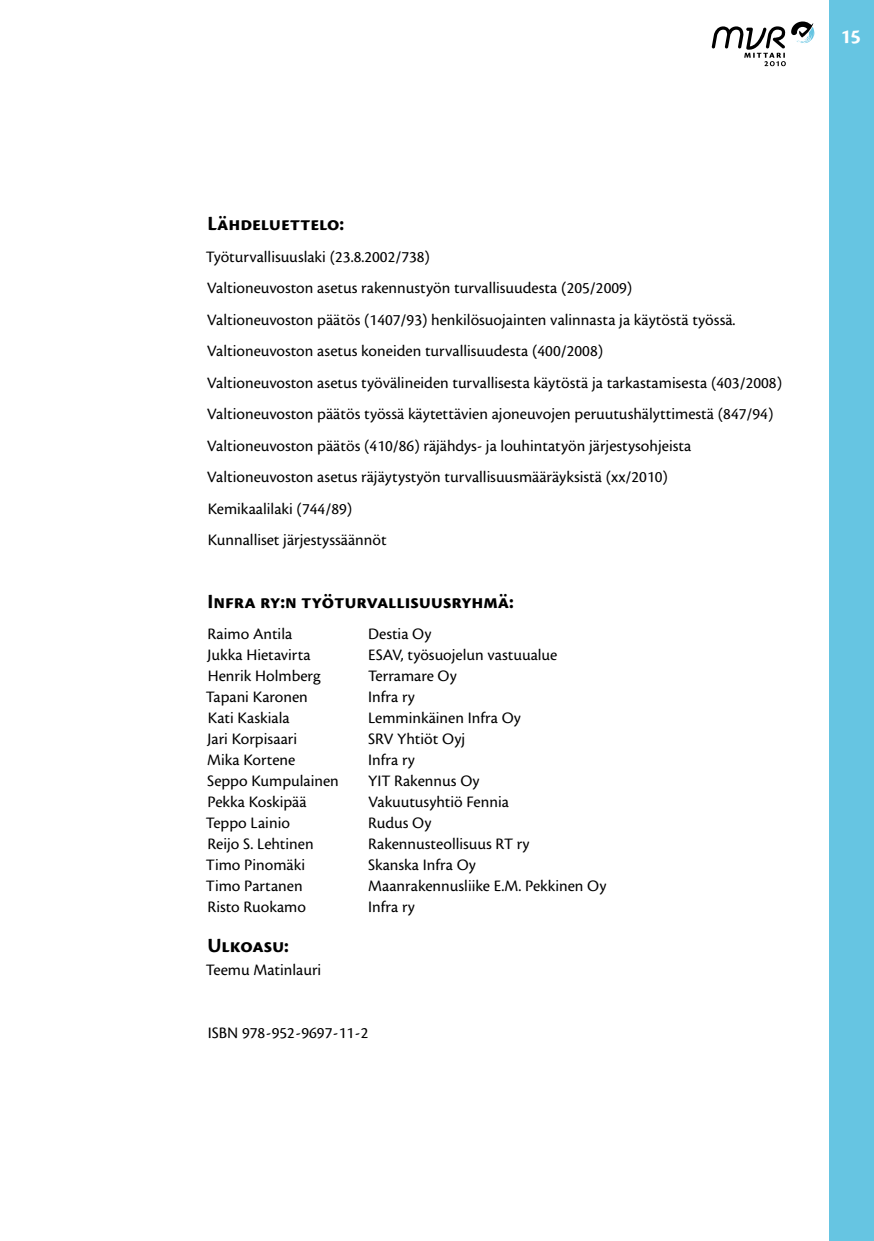
<style>
.page{position:relative;width:874px;height:1241px;background:#fff}
.page>*{position:absolute;margin:0;border:0;box-sizing:border-box;transform-origin:0 0}
.t1{font:21px "Cronos MM SC";color:#000}
.t2{font:21px "Cronos MM";color:#fff}
.t3{font:16.62px/31.5px "Cronos MM";color:#000}
</style>
<div class="page">
<svg style="left:711px;top:21px;width:103px;height:45px"></svg>
<div style="left:828px;top:0;width:45px;height:1240px;background:#66c5e2"></div>
<p class="t2" style="left:840px;top:26px;width:19px">15</p>
<p class="t1" style="left:207px;top:212px;width:138px">Lähdeluettelo:</p>
<p class="t3" style="left:206px;top:241px;width:577px">Työturvallisuuslaki (23.8.2002/738)<br>Valtioneuvoston asetus rakennustyön turvallisuudesta (205/2009)<br>Valtioneuvoston päätös (1407/93) henkilösuojainten valinnasta ja käytöstä työssä.<br>Valtioneuvoston asetus koneiden turvallisuudesta (400/2008)<br>Valtioneuvoston asetus työvälineiden turvallisesta käytöstä ja tarkastamisesta (403/2008)<br>Valtioneuvoston päätös työssä käytettävien ajoneuvojen peruutushälyttimestä (847/94)<br>Valtioneuvoston päätös (410/86) räjähdys- ja louhintatyön järjestysohjeista Valtioneuvoston asetus räjäytystyön turvallisuusmääräyksistä (xx/2010)<br>Kemikaalilaki (744/89)<br>Kunnalliset järjestyssäännöt</p>
<p class="t1" style="left:207px;top:590px;width:307px">Infra ry:n työturvallisuusryhmä:</p>
<p class="t3" style="left:207px;top:618px;width:86px">Raimo Antila</p>
<p class="t3" style="left:368px;top:618px;width:65px">Destia Oy</p>
<p class="t3" style="left:207px;top:639px;width:104px">Jukka Hietavirta</p>
<p class="t3" style="left:368px;top:639px;width:191px">ESAV, työsuojelun vastuualue</p>
<p class="t3" style="left:208px;top:660px;width:114px">Henrik Holmberg</p>
<p class="t3" style="left:368px;top:660px;width:90px">Terramare Oy</p>
<p class="t3" style="left:206px;top:681px;width:103px">Tapani Karonen</p>
<p class="t3" style="left:368px;top:681px;width:48px">Infra ry</p>
<p class="t3" style="left:208px;top:702px;width:83px">Kati Kaskiala</p>
<p class="t3" style="left:368px;top:702px;width:154px">Lemminkäinen Infra Oy</p>
<p class="t3" style="left:207px;top:723px;width:91px">Jari Korpisaari</p>
<p class="t3" style="left:368px;top:723px;width:98px">SRV Yhtiöt Oyj</p>
<p class="t3" style="left:207px;top:744px;width:90px">Mika Kortene</p>
<p class="t3" style="left:368px;top:744px;width:48px">Infra ry</p>
<p class="t3" style="left:207px;top:765px;width:133px">Seppo Kumpulainen</p>
<p class="t3" style="left:368px;top:765px;width:113px">YIT Rakennus Oy</p>
<p class="t3" style="left:207px;top:786px;width:100px">Pekka Koskipää</p>
<p class="t3" style="left:368px;top:786px;width:142px">Vakuutusyhtiö Fennia</p>
<p class="t3" style="left:206px;top:807px;width:85px">Teppo Lainio</p>
<p class="t3" style="left:368px;top:807px;width:65px">Rudus Oy</p>
<p class="t3" style="left:207px;top:828px;width:107px">Reijo S. Lehtinen</p>
<p class="t3" style="left:368px;top:828px;width:163px">Rakennusteollisuus RT ry</p>
<p class="t3" style="left:206px;top:849px;width:101px">Timo Pinomäki</p>
<p class="t3" style="left:368px;top:849px;width:109px">Skanska Infra Oy</p>
<p class="t3" style="left:206px;top:870px;width:98px">Timo Partanen</p>
<p class="t3" style="left:368px;top:870px;width:240px">Maanrakennusliike E.M. Pekkinen Oy</p>
<p class="t3" style="left:207px;top:891px;width:100px">Risto Ruokamo</p>
<p class="t3" style="left:368px;top:891px;width:48px">Infra ry</p>
<p class="t1" style="left:207px;top:934px;width:83px">Ulkoasu:</p>
<p class="t3" style="left:206px;top:954px;width:117px">Teemu Matinlauri</p>
<p class="t3" style="left:208px;top:1017px;width:162px">ISBN 978-952-9697-11-2</p>
</div>
